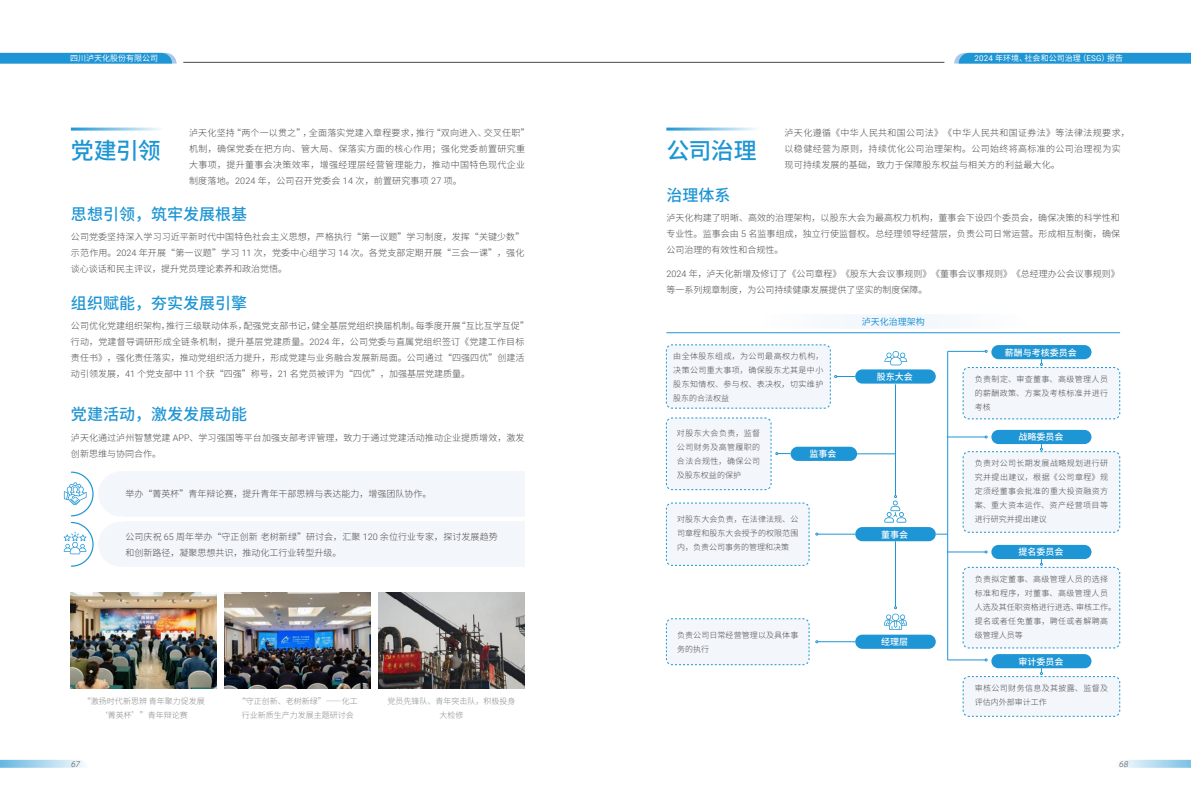
<style>
.page{position:relative;width:1191px;height:808px;background:#fff}
.page>*{position:absolute;margin:0;border:0;box-sizing:border-box;transform-origin:0 0}
.t1{font:500 23px "Source Han Sans SC";letter-spacing:-.035em;color:#1e95d4}
.t2{font:500 16px "Source Han Sans SC";color:#1e95d4}
.t3{font:300 9px/16px "Source Han Sans SC";letter-spacing:.01em;color:#4c4948}
.t4{font:300 9px/16px "Source Han Sans SC";letter-spacing:.04em;color:#4c4948}
.t5{font:500 9px "Source Han Sans SC";color:#fff}
.t6{font:9px "Source Han Sans SC";color:#1e95d4}
.t7{font:300 8px/14px "Source Han Sans SC";letter-spacing:.045em;color:#4c4948;text-align:justify}
.t8{font:300 8px/14px "Source Han Sans SC";color:#8a8a8a;text-align:center}
.t9{font:8px "Source Han Sans SC";color:#fff}
.t10{font:300 8px/14px "Source Han Sans SC";letter-spacing:.01em;color:#4c4948}
.t11{font:italic 300 8px "Roboto";color:#4c4948}
.s1{font-family:"Roboto"}
</style>
<div class="page">
<svg style="left:0;top:760px;width:84px;height:8px"></svg>
<svg style="left:1120px;top:760px;width:71px;height:8px"></svg>
<svg style="left:0;top:53px;width:176px;height:11px;background:#2a9ad6"></svg>
<svg style="left:954px;top:53px;width:237px;height:11px;background:#2999d6"></svg>
<hr style="left:183px;top:62px;width:448px;height:1px;background:#4c4948">
<hr style="left:631px;top:62px;width:313px;height:1px;background:#4c4948">
<hr style="left:71px;top:128px;width:92px;height:3px;background:#1e95d4">
<hr style="left:666px;top:128px;width:93px;height:3px;background:#1e95d4">
<img style="left:71px;top:593px;width:146px;height:96px">
<img style="left:225px;top:593px;width:146px;height:96px">
<img style="left:378px;top:593px;width:146px;height:96px">
<svg style="left:845px;top:314px;width:93px;height:14px"></svg>
<div style="left:98px;top:471px;width:46px;height:45px;background:#f3f7fc;border-radius:50%"></div>
<div style="left:98px;top:522px;width:46px;height:45px;background:#f3f7fc;border-radius:50%"></div>
<div style="left:125px;top:471px;width:399px;height:45px;background:#f3f7fc"></div>
<div style="left:125px;top:522px;width:399px;height:45px;background:#f3f7fc"></div>
<div style="left:855px;top:369px;width:80px;height:15px;background:#1e95d4;border-radius:7px"></div>
<div style="left:991px;top:345px;width:100px;height:14px;background:#1e95d4;border-radius:7px"></div>
<div style="left:991px;top:430px;width:100px;height:14px;background:#1e95d4;border-radius:7px"></div>
<div style="left:991px;top:545px;width:100px;height:14px;background:#1e95d4;border-radius:7px"></div>
<div style="left:991px;top:654px;width:100px;height:14px;background:#1e95d4;border-radius:7px"></div>
<div style="left:855px;top:527px;width:80px;height:14px;background:#1e95d4;border-radius:7px"></div>
<div style="left:790px;top:447px;width:67px;height:14px;background:#1e95d4;border-radius:7px"></div>
<div style="left:855px;top:635px;width:80px;height:14px;background:#1e95d4;border-radius:7px"></div>
<hr style="left:895px;top:384px;width:1px;height:111px;background:#1e95d4">
<hr style="left:834px;top:454px;width:61px;height:1px;background:#1e95d4">
<hr style="left:895px;top:541px;width:1px;height:66px;background:#1e95d4">
<svg style="left:935px;top:534px;width:12px;height:1px"></svg>
<hr style="left:947px;top:351px;width:1px;height:309px;background:#1e95d4">
<hr style="left:947px;top:351px;width:38px;height:1px;background:#1e95d4">
<hr style="left:947px;top:552px;width:38px;height:1px;background:#1e95d4">
<hr style="left:947px;top:660px;width:38px;height:1px;background:#1e95d4">
<svg style="left:962px;top:359px;width:158px;height:61px"></svg>
<svg style="left:962px;top:444px;width:158px;height:89px"></svg>
<svg style="left:962px;top:559px;width:158px;height:90px"></svg>
<svg style="left:962px;top:668px;width:158px;height:49px"></svg>
<hr style="left:947px;top:437px;width:38px;height:1px;background:#1e95d4">
<svg style="left:666px;top:344px;width:189px;height:65px"></svg>
<svg style="left:666px;top:417px;width:124px;height:73px"></svg>
<hr style="left:817px;top:534px;width:38px;height:1px;background:#1e95d4">
<svg style="left:666px;top:502px;width:152px;height:64px"></svg>
<hr style="left:817px;top:641px;width:38px;height:1px;background:#1e95d4">
<svg style="left:666px;top:618px;width:152px;height:47px"></svg>
<hr style="left:666px;top:332px;width:454px;height:1px;background:#1e95d4">
<svg style="left:64px;top:472px;width:30px;height:44px"></svg>
<svg style="left:64px;top:522px;width:30px;height:45px"></svg>
<svg style="left:884px;top:351px;width:23px;height:14px"></svg>
<svg style="left:884px;top:495px;width:22px;height:28px"></svg>
<svg style="left:884px;top:606px;width:23px;height:24px"></svg>
<p class="t9" style="left:70px;top:54px;width:89px">四川泸天化股份有限公司</p>
<p class="t9" style="left:974px;top:54px;width:150px"><span class="s1">2024</span> 年环境、社会和公司治理（<span class="s1">ESG</span>）报告</p>
<p class="t4" style="left:189px;top:124px;width:342px">泸天化坚持“两个一以贯之”，全面落实党建入章程要求，推行“双向进入、交叉任职”机制，确保党委在把方向、管大局、保落实方面的核心作用；强化党委前置研究重大事项，提升董事会决策效率，增强经理层经营管理能力，推动中国特色现代企业制度落地。<span class="s1">2024</span> 年，公司召开党委会 <span class="s1">14</span> 次，前置研究事项 <span class="s1">27</span> 项。</p>
<p class="t4" style="left:784px;top:124px;width:347px">泸天化遵循《中华人民共和国公司法》《中华人民共和国证券法》等法律法规要求，以稳健经营为原则，持续优化公司治理架构。公司始终将高标准的公司治理视为实现可持续发展的基础，致力于保障股东权益与相关方的利益最大化。</p>
<h2 class="t2" style="left:71px;top:205px;width:177px">思想引领，筑牢发展根基</h2>
<p class="t3" style="left:71px;top:229px;width:455px;text-align:justify">公司党委坚持深入学习习近平新时代中国特色社会主义思想，严格执行“第一议题”学习制度，发挥“关键少数”示范作用。<span class="s1">2024</span> 年开展“第一议题”学习 <span class="s1">11</span> 次，党委中心组学习 <span class="s1">14</span> 次。各党支部定期开展“三会一课”，强化谈心谈话和民主评议，提升党员理论素养和政治觉悟。</p>
<h2 class="t2" style="left:71px;top:294px;width:177px">组织赋能，夯实发展引擎</h2>
<p class="t3" style="left:71px;top:318px;width:459px">公司优化党建组织架构，推行三级联动体系，配强党支部书记，健全基层党组织换届机制。每季度开展“互比互学互促”行动，党建督导调研形成全链条机制，提升基层党建质量。<span class="s1">2024</span> 年，公司党委与直属党组织签订《党建工作目标责任书》，强化责任落实，推动党组织活力提升，形成党建与业务融合发展新局面。公司通过“四强四优”创建活动引领发展，<span class="s1">41</span> 个党支部中 <span class="s1">11</span> 个获“四强”称号，<span class="s1">21</span> 名党员被评为“四优”，加强基层党建质量。</p>
<h2 class="t2" style="left:71px;top:405px;width:177px">党建活动，激发发展动能</h2>
<p class="t3" style="left:71px;top:429px;width:455px">泸天化通过泸州智慧党建 <span class="s1">APP</span>、学习强国等平台加强支部考评管理，致力于通过党建活动推动企业提质增效，激发创新思维与协同合作。</p>
<h1 class="t1" style="left:71px;top:137px;width:91px">党建引领</h1>
<h1 class="t1" style="left:666px;top:137px;width:92px">公司治理</h1>
<h2 class="t2" style="left:666px;top:186px;width:65px">治理体系</h2>
<p class="t3" style="left:666px;top:210px;width:455px;text-align:justify">泸天化构建了明晰、高效的治理架构，以股东大会为最高权力机构，董事会下设四个委员会，确保决策的科学性和专业性。监事会由 <span class="s1">5</span> 名监事组成，独立行使监督权。总经理领导经营层，负责公司日常运营。形成相互制衡，确保公司治理的有效性和合规性。</p>
<p class="t3" style="left:666px;top:266px;width:455px"><span class="s1">2024</span> 年，泸天化新增及修订了《公司章程》《股东大会议事规则》《董事会议事规则》《总经理办公会议事规则》等一系列规章制度，为公司持续健康发展提供了坚实的制度保障。</p>
<p class="t6" style="left:861px;top:316px;width:64px">泸天化治理架构</p>
<p class="t5" style="left:1005px;top:347px;width:73px">薪酬与考核委员会</p>
<p class="t7" style="left:673px;top:349px;width:152px">由全体股东组成，为公司最高权力机构，决策公司重大事项，确保股东尤其是中小股东知情权、参与权、表决权，切实维护股东的合法权益</p>
<p class="t5" style="left:876px;top:372px;width:37px">股东大会</p>
<p class="t7" style="left:974px;top:372px;width:135px">负责制定、审查董事、高级管理人员的薪酬政策、方案及考核标准并进行考核</p>
<p class="t7" style="left:677px;top:426px;width:85px">对股东大会负责，监督公司财务及高管履职的合法合规性，确保公司及股东权益的保护</p>
<p class="t5" style="left:1018px;top:432px;width:46px">战略委员会</p>
<p class="t5" style="left:809px;top:449px;width:28px">监事会</p>
<p class="t7" style="left:974px;top:457px;width:135px">负责对公司长期发展战略规划进行研究并提出建议，根据《公司章程》规定须经董事会批准的重大投资融资方案、重大资本运作、资产经营项目等进行研究并提出建议</p>
<p class="t3" style="left:125px;top:486px;width:308px">举办“菁英杯”青年辩论赛，提升青年干部思辨与表达能力，增强团队协作。</p>
<p class="t3" style="left:125px;top:528px;width:374px">公司庆祝 <span class="s1">65</span> 周年举办“守正创新老树新绿”研讨会，汇聚 <span class="s1">120</span> 余位行业专家，探讨发展趋势和创新路径，凝聚思想共识，推动化工行业转型升级。</p>
<p class="t7" style="left:677px;top:513px;width:123px">对股东大会负责，在法律法规、公司章程和股东大会授予的权限范围内，负责公司事务的管理和决策</p>
<p class="t5" style="left:881px;top:529px;width:28px">董事会</p>
<p class="t5" style="left:1018px;top:547px;width:46px">提名委员会</p>
<p class="t8" style="left:83px;top:694px;width:123px">“激扬时代新思辨青年聚力促发展‘菁英杯’”青年辩论赛</p>
<p class="t8" style="left:238px;top:694px;width:121px">“守正创新、老树新绿”――化工行业新质生产力发展主题研讨会</p>
<p class="t8" style="left:387px;top:694px;width:129px">党员先锋队、青年突击队，积极投身大检修</p>
<p class="t10" style="left:677px;top:628px;width:123px">负责公司日常经营管理以及具体事务的执行</p>
<p class="t5" style="left:881px;top:637px;width:28px">经理层</p>
<p class="t7" style="left:974px;top:572px;width:143px;text-align:left">负责拟定董事、高级管理人员的选择标准和程序，对董事、高级管理人员人选及其任职资格进行进选、审核工作。提名或者任免董事，聘任或者解聘高级管理人员等</p>
<p class="t5" style="left:1018px;top:656px;width:46px">审计委员会</p>
<p class="t7" style="left:974px;top:681px;width:135px">审核公司财务信息及其披露、监督及评估内外部审计工作</p>
<p class="t11" style="left:71px;top:758px;width:12px">67</p>
<p class="t11" style="left:1119px;top:758px;width:12px">68</p>
</div>
